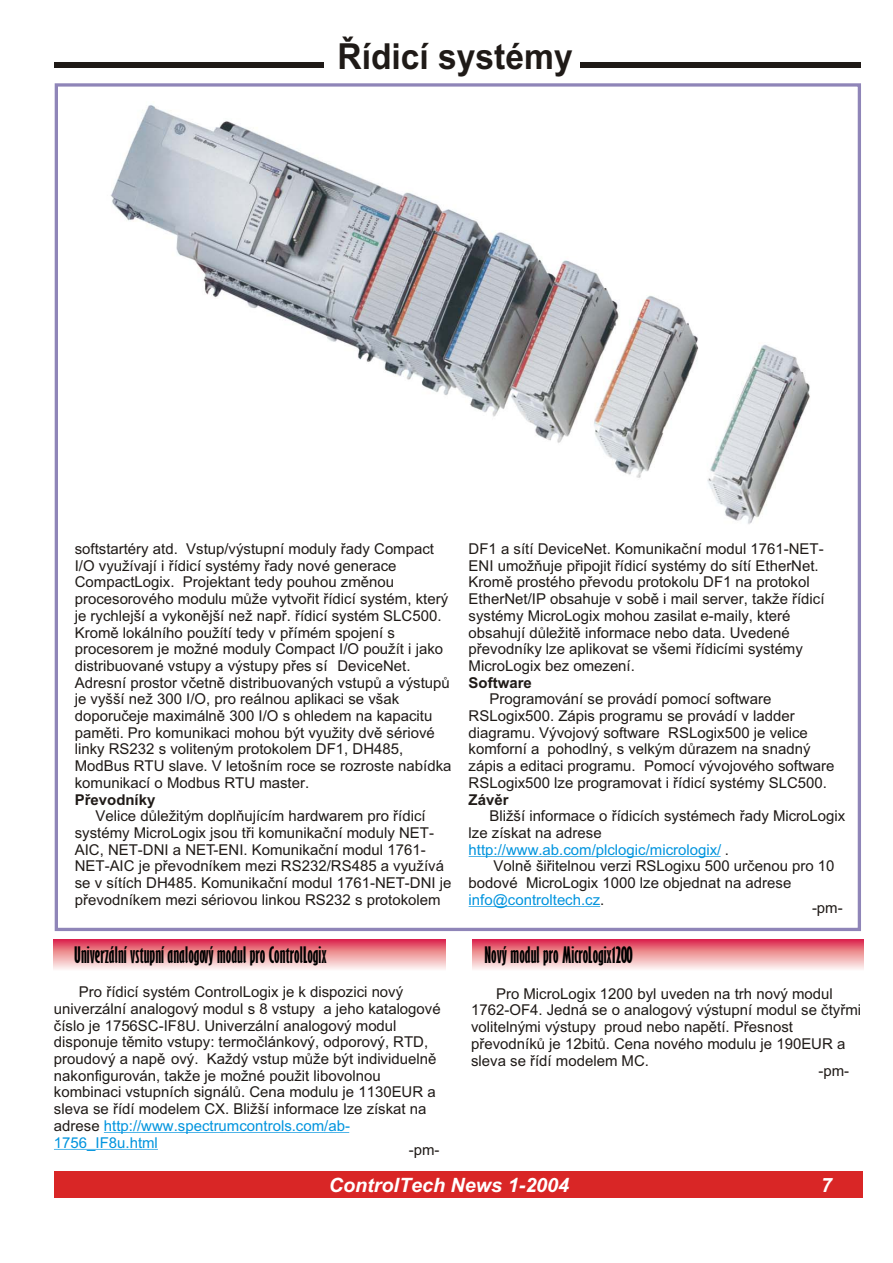
<style>
.page{position:relative;width:893px;height:1263px;background:#fff}
.page>*{position:absolute;margin:0;border:0;box-sizing:border-box;transform-origin:0 0}
.t1{font:700 35.85px "Arial";color:#1f1a17;scale:.94 1}
.t2{font:700 condensed 21px "Gill Sans MT Ext";color:#000}
.t3{font:italic 700 19.8px "Arial";color:#fff}
.t4{font:15px/16.6px "Arial";color:#1f1a17}
.t5{font:15px "Arial";color:#0094de}
.t6{font:700 15px "Arial";color:#1f1a17}
.s1{color:#1f1a17}
.s2{color:#0094de}
</style>
<div class="page">
<div style="left:54px;top:62px;width:270px;height:6px;background:#1f1a17"></div>
<div style="left:580px;top:62px;width:280px;height:6px;background:#1f1a17"></div>
<div style="left:54px;top:1171px;width:808px;height:27px;background:#d92626"></div>
<hr style="left:468px;top:856px;width:252px;height:1px;background:#0094de">
<hr style="left:468px;top:906px;width:132px;height:1px;background:#0094de">
<img style="left:110px;top:105px;width:700px;height:419px">
<hr style="left:104px;top:1132px;width:245px;height:1px;background:#0094de">
<hr style="left:54px;top:1149px;width:104px;height:1px;background:#0094de">
<svg style="left:54px;top:939px;width:391px;height:30px;background:#ed929c"></svg>
<svg style="left:472px;top:939px;width:391px;height:30px;background:#ed929c"></svg>
<h1 class="t1" style="left:337px;top:43px;width:252px">Øídicí systémy</h1>
<p class="t4" style="left:75px;top:542px;width:361px">softstartéry atd. Vstup/výstupní moduly øady Compact</p>
<p class="t4" style="left:468px;top:542px;width:356px">DF1 a sítí DeviceNet. Komunikaèní modul 1761-NET-</p>
<p class="t4" style="left:75px;top:559px;width:323px">I/O využívají i øídicí systémy øady nové generace</p>
<p class="t4" style="left:468px;top:559px;width:351px">ENI umožòuje pøipojit øídicí systémy do sítí EtherNet.</p>
<p class="t4" style="left:75px;top:575px;width:321px">CompactLogix. Projektant tedy pouhou zmìnou</p>
<p class="t4" style="left:468px;top:575px;width:342px">Kromì prostého pøevodu protokolu DF1 na protokol</p>
<p class="t4" style="left:75px;top:592px;width:375px">procesorového modulu mùže vytvoøit øídicí systém, který</p>
<p class="t4" style="left:468px;top:592px;width:357px">EtherNet/IP obsahuje v sobì i mail server, takže øídicí</p>
<p class="t4" style="left:75px;top:609px;width:368px">je rychlejší a vykonìjší než napø. øídicí systém SLC500.</p>
<p class="t4" style="left:468px;top:609px;width:323px">systémy MicroLogix mohou zasilat e-maily, které</p>
<p class="t4" style="left:75px;top:625px;width:322px">Kromì lokálního použítí tedy v pøímém spojení s</p>
<p class="t4" style="left:468px;top:625px;width:322px">obsahují dùležitì informace nebo data. Uvedené</p>
<p class="t4" style="left:75px;top:642px;width:370px">procesorem je možné moduly Compact I/O použít i jako</p>
<p class="t4" style="left:468px;top:642px;width:336px">pøevodníky lze aplikovat se všemi øídicími systémy</p>
<p class="t4" style="left:75px;top:659px;width:337px">distribuované vstupy a výstupy pøes sí DeviceNet.</p>
<p class="t4" style="left:468px;top:659px;width:168px">MicroLogix bez omezení.</p>
<p class="t4" style="left:75px;top:676px;width:376px">Adresní prostor vèetnì distribuovaných vstupù a výstupù</p>
<p class="t6" style="left:468px;top:677px;width:65px">Software</p>
<p class="t4" style="left:75px;top:692px;width:326px">je vyšší než 300 I/O, pro reálnou aplikaci se však</p>
<p class="t4" style="left:489px;top:692px;width:283px">Programování se provádí pomocí software</p>
<p class="t4" style="left:75px;top:709px;width:359px">doporuèeje maximálnì 300 I/O s ohledem na kapacitu</p>
<p class="t4" style="left:468px;top:709px;width:327px">RSLogix500. Zápis programu se provádí v ladder</p>
<p class="t4" style="left:75px;top:726px;width:361px">pamìti. Pro komunikaci mohou být využity dvì sériové</p>
<p class="t4" style="left:468px;top:726px;width:341px">diagramu. Vývojový software RSLogix500 je velice</p>
<p class="t4" style="left:75px;top:742px;width:330px">linky RS232 s voliteným protokolem DF1, DH485,</p>
<p class="t4" style="left:75px;top:742px;width:761px;text-indent:394px">komforní a pohodlný, s velkým dùrazem na snadný<br>ModBus RTU slave. V letošním roce se rozroste nabídka zápis a editaci programu. Pomocí vývojového software komunikací o Modbus RTU master.</p>
<p class="t4" style="left:468px;top:776px;width:360px">RSLogix500 lze programovat i øídicí systémy SLC500.</p>
<p class="t6" style="left:75px;top:794px;width:82px">Pøevodníky</p>
<p class="t6" style="left:468px;top:794px;width:41px">Závìr</p>
<p class="t4" style="left:96px;top:809px;width:331px">Velice dùležitým doplòujícím hardwarem pro øídicí</p>
<p class="t4" style="left:489px;top:809px;width:357px">Bližší informace o øídicích systémech øady MicroLogix</p>
<p class="t4" style="left:75px;top:826px;width:361px">systémy MicroLogix jsou tøi komunikaèní moduly NET-</p>
<p class="t4" style="left:468px;top:826px;width:135px">lze získat na adrese</p>
<p class="t4" style="left:75px;top:843px;width:352px">AIC, NET-DNI a NET-ENI. Komunikaèní modul 1761-</p>
<p class="t5" style="left:468px;top:844px;width:262px">http://www.ab.com/plclogic/micrologix/ <span class="s1">.</span></p>
<p class="t4" style="left:75px;top:859px;width:371px">NET-AIC je pøevodníkem mezi RS232/RS485 a využívá</p>
<p class="t4" style="left:75px;top:859px;width:761px;text-indent:419px">Volnì šiøitelnou verzi RSLogixu 500 urèenou pro 10 se v sítích DH485. Komunikaèní modul 1761-NET-DNI je bodové MicroLogix 1000 lze objednat na adrese pøevodníkem mezi sériovou linkou RS232 s protokolem</p>
<p class="t5" style="left:468px;top:894px;width:137px">info@controltech.cz<span class="s1">.</span></p>
<p class="t4" style="left:812px;top:901px;width:32px">-pm-</p>
<h2 class="t2" style="left:74px;top:946px;width:254px">Univerzální vstupní analogový modul pro ControlLogix</h2>
<h2 class="t2" style="left:484px;top:946px;width:150px">Nový modul pro MicroLogix1200</h2>
<p class="t4" style="left:471px;top:987px;width:391px;text-indent:25px">Pro MicroLogix 1200 byl uveden na trh nový modul 1762-OF4. Jedná se o analogový výstupní modul se ètyømi volitelnými výstupy proud nebo napìtí. Pøesnost pøevodníkù je 12bitù. Cena nového modulu je 190EUR a sleva se øídí modelem MC.</p>
<p class="t4" style="left:54px;top:985px;width:388px;text-indent:25px">Pro øídicí systém ControlLogix je k dispozici nový univerzální analogový modul s 8 vstupy a jeho katalogové èíslo je 1756SC-IF8U. Univerzální analogový modul disponuje tìmito vstupy: termoèlánkový, odporový, RTD, proudový a napì ový. Každý vstup mùže být individuelnì nakonfigurován, takže je možné použit libovolnou kombinaci vstupních signálù. Cena modulu je 1130EUR a sleva se øídí modelem CX. Bližší informace lze získat na adrese <span class="s2">http://www.spectrumcontrols.com/ab-1756_IF8u.html</span></p>
<p class="t4" style="left:818px;top:1064px;width:32px">-pm-</p>
<p class="t4" style="left:409px;top:1143px;width:32px">-pm-</p>
<h3 class="t3" style="left:329px;top:1173px;width:242px">ControlTech News 1-2004</h3>
<h3 class="t3" style="left:821px;top:1173px;width:12px">7</h3>
</div>
